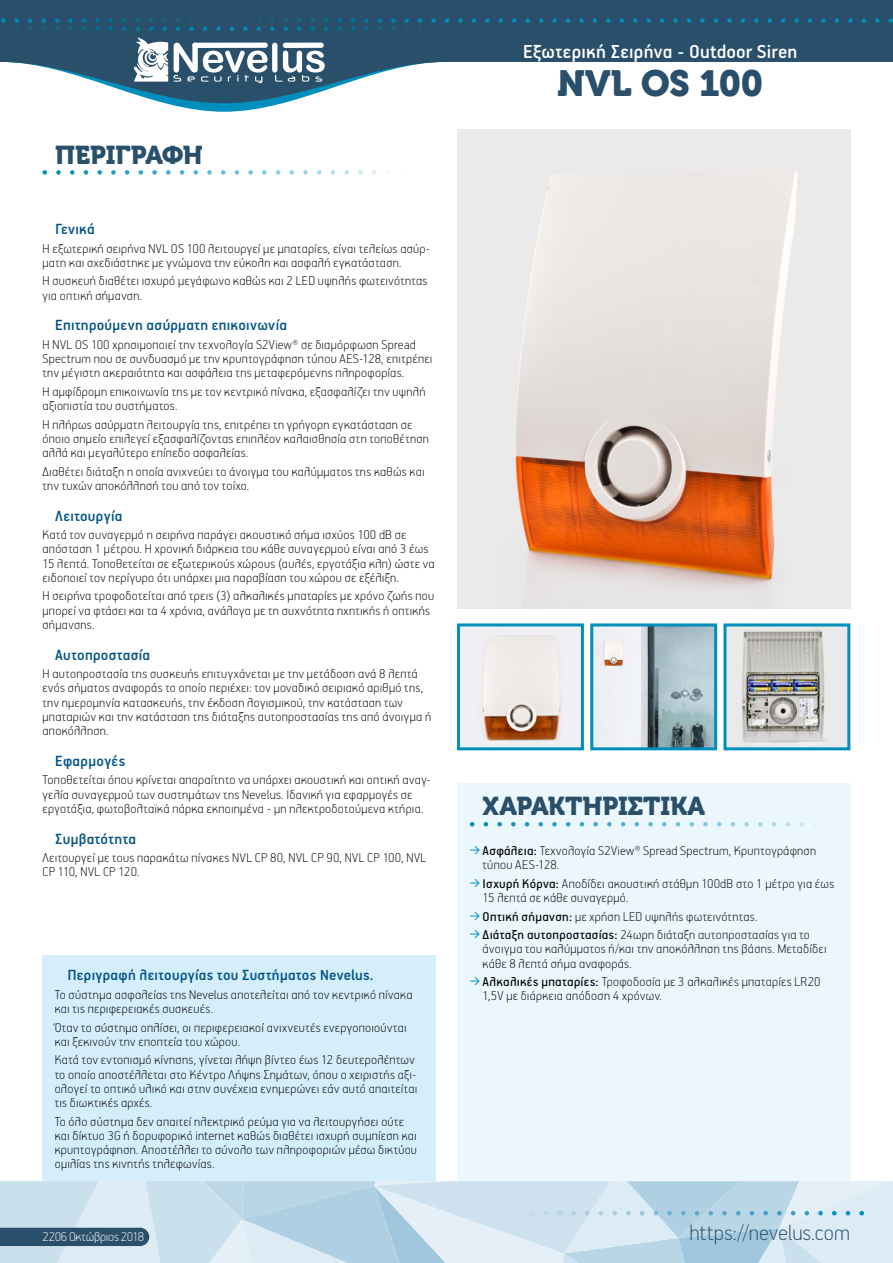
<style>
.page{position:relative;width:893px;height:1263px;background:#fff}
.page>*{position:absolute;margin:0;border:0;box-sizing:border-box;transform-origin:0 0}
.t1{font:36px "Museo 900";letter-spacing:-.005em;color:#2a4f6a}
.t2{font:25.5px "Museo 900";letter-spacing:-.005em;color:#2a4f6a}
.t3{font:100 24px "PF Handbook Pro";color:#2a4f6a}
.t4{font:500 21px "PF Handbook Pro";letter-spacing:.01em;color:#fff}
.t5{font:500 16.5px "PF Handbook Pro";letter-spacing:.02em;color:#005387}
.t6{font:100 14.25px/14.2px "PF Handbook Pro";letter-spacing:.02em;color:#000}
.t7{font:100 14.25px "PF Handbook Pro";letter-spacing:-.015em;color:#fff}
.s1{color:#008ebd}
.s2{font-weight:400}
</style>
<div class="page">
<svg style="left:164px;top:103px;width:119px;height:9px"></svg>
<svg style="left:0;top:0;width:893px;height:103px;fill:#2a4f6a"></svg>
<svg style="left:566px;top:18px;width:327px;height:13px;background:#265471"></svg>
<svg style="left:174px;top:43px;width:151px;height:40px"></svg>
<div style="left:192px;top:43px;width:76px;height:5px;background:#fff;border-radius:3px"></div>
<div style="left:283px;top:43px;width:41px;height:5px;background:#fff;border-radius:3px"></div>
<svg style="left:134px;top:38px;width:34px;height:44px"></svg>
<svg style="left:0;top:1181px;width:893px;height:82px;background:#c3dae7"></svg>
<svg style="left:43px;top:170px;width:345px;height:5px"></svg>
<img style="left:457px;top:130px;width:393px;height:478px">
<div style="left:457px;top:783px;width:394px;height:398px;background:#ebf7fd"></div>
<svg style="left:470px;top:822px;width:346px;height:4px"></svg>
<img style="left:461px;top:627px;width:119px;height:119px">
<div style="left:457px;top:623px;width:127px;height:127px;border:3px solid #008ebd"></div>
<img style="left:594px;top:627px;width:119px;height:119px">
<div style="left:590px;top:623px;width:127px;height:127px;border:3px solid #008ebd"></div>
<img style="left:727px;top:627px;width:119px;height:119px">
<div style="left:723px;top:623px;width:127px;height:127px;border:3px solid #008ebd"></div>
<div style="left:42px;top:955px;width:394px;height:226px;background:#d4eefb"></div>
<h2 class="t2" style="left:55px;top:140px;width:149px">ΠΕΡΙΓΡΑΦΗ</h2>
<p class="t5" style="left:55px;top:219px;width:41px">Γενικά</p>
<p class="t6" style="left:43px;top:240px;width:389px">Η εξωτερική σειρήνα NVL ΟS 100 λειτουργεί με μπαταρίες, είναι τελείως ασύρ&shy;ματη και σχεδιάστηκε με γνώμονα την εύκολη και ασφαλή εγκατάσταση.</p>
<p class="t6" style="left:43px;top:273px;width:386px">Η συσκευή διαθέτει ισχυρό μεγάφωνο καθώς και 2 LED υψηλής φωτεινότητας για οπτική σήμανση.</p>
<p class="t5" style="left:55px;top:315px;width:233px">Επιτηρούμενη ασύρματη επικοινωνία</p>
<p class="t6" style="left:43px;top:337px;width:391px">Η NVL ΟS 100 χρησιμοποιεί την τεχνολογία S2View® σε διαμόρφωση Spread<br>Spectrum που σε συνδυασμό με την κρυπτογράφηση τύπου AES-128, επιτρέπει την μέγιστη ακεραιότητα και ασφάλεια της μεταφερόμενης πληροφορίας.</p>
<p class="t6" style="left:43px;top:384px;width:384px">Η αμφίδρομη επικοινωνία της με τον κεντρικό πίνακα, εξασφαλίζει την υψηλή αξιοπιστία του συστήματος.</p>
<p class="t6" style="left:43px;top:416px;width:388px">Η πλήρως ασύρματη λειτουργία της, επιτρέπει τη γρήγορη εγκατάσταση σε όποιο σημείο επιλεγεί εξασφαλίζοντας επιπλέον καλαισθησία στη τοποθέτηση αλλά και μεγαλύτερο επίπεδο ασφαλείας.</p>
<p class="t6" style="left:43px;top:463px;width:384px">Διαθέτει διάταξη η οποία ανιχνεύει το άνοιγμα του καλύμματος της καθώς και την τυχών αποκόλλησή του από τον τοίχο.</p>
<p class="t5" style="left:55px;top:505px;width:69px">Λειτουργία</p>
<p class="t6" style="left:43px;top:527px;width:394px">Κατά τον συναγερμό η σειρήνα παράγει ακουστικό σήμα ισχύος 100 dB σε απόσταση 1 μέτρου. Η χρονική διάρκεια του κάθε συναγερμού είναι από 3 έως 15 λεπτά. Τοποθετείται σε εξωτερικούς χώρους (αυλές, εργοτάξια κλπ) ώστε να ειδοποιεί τον περίγυρο ότι υπάρχει μια παραβίαση του χώρου σε εξέλιξη.</p>
<p class="t6" style="left:43px;top:588px;width:393px">Η σειρήνα τροφοδοτείται από τρεις (3) αλκαλικές μπαταρίες με χρόνο ζωής που μπορεί να φτάσει και τα 4 χρόνια, ανάλογα με τη συχνότητα ηχητικής ή οπτικής σήμανσης.</p>
<p class="t5" style="left:55px;top:644px;width:96px">Αυτοπροστασία</p>
<p class="t6" style="left:43px;top:666px;width:390px">Η αυτοπροστασία της συσκευής επιτυγχάνεται με την μετάδοση ανά 8 λεπτά ενός σήματος αναφοράς το οποίο περιέχει: τον μοναδικό σειριακό αριθμό της, την ημερομηνία κατασκευής, την έκδοση λογισμικού, την κατάσταση των μπαταριών και την κατάσταση της διάταξης αυτοπροστασίας της από άνοιγμα ή αποκόλληση.</p>
<p class="t5" style="left:55px;top:751px;width:72px">Εφαρμογές</p>
<p class="t6" style="left:43px;top:772px;width:390px">Τοποθετείται όπου κρίνεται απαραίτητο να υπάρχει ακουστική και οπτική αναγ&shy;γελία συναγερμού των συστημάτων της Nevelus. Ιδανική για εφαρμογές σε εργοτάξια, φωτοβολταϊκά πάρκα εκποιημένα - μη ηλεκτροδοτούμενα κτήρια.</p>
<p class="t5" style="left:55px;top:828px;width:82px">Συμβατότητα</p>
<p class="t6" style="left:43px;top:850px;width:385px">Λειτουργεί με τους παρακάτω πίνακες NVL CP 80, NVL CP 90, NVL CP 100, NVL<br>CP 110, NVL CP 120.</p>
<p class="t5" style="left:67px;top:965px;width:308px">Περιγραφή λειτουργίας του Συστήματος Nevelus.</p>
<p class="t6" style="left:55px;top:987px;width:359px">Το σύστημα ασφαλείας της Nevelus αποτελείται από τον κεντρικό πίνακα και τις περιφερειακές συσκευές.</p>
<p class="t6" style="left:55px;top:1019px;width:353px">Όταν το σύστημα οπλίσει, οι περιφερειακοί ανιχνευτές ενεργοποιούνται και ξεκινούν την εποπτεία του χώρου.</p>
<p class="t6" style="left:55px;top:1052px;width:364px">Κατά τον εντοπισμό κίνησης, γίνεται λήψη βίντεο έως 12 δευτερολέπτων το οποίο αποστέλλεται στο Κέντρο Λήψης Σημάτων, όπου ο χειριστής αξι&shy;ολογεί το οπτικό υλικό και στην συνέχεια ενημερώνει εάν αυτό απαιτείται τις διωκτικές αρχές.</p>
<p class="t6" style="left:55px;top:1113px;width:364px">Το όλο σύστημα δεν απαιτεί ηλεκτρικό ρεύμα για να λειτουργήσει ούτε και δίκτυο 3G ή δορυφορικό internet καθώς διαθέτει ισχυρή συμπίεση και κρυπτογράφηση. Αποστέλλει το σύνολο των πληροφοριών μέσω δικτύου ομιλίας της κινητής τηλεφωνίας.</p>
<h3 class="t4" style="left:523px;top:39px;width:276px">Εξωτερική Σειρήνα - Outdoor Siren</h3>
<h1 class="t1" style="left:557px;top:63px;width:208px">NVL OS 100</h1>
<h2 class="t2" style="left:483px;top:792px;width:224px">XΑΡΑΚΤΗΡΙΣΤΙΚΑ</h2>
<p class="t6" style="left:483px;top:843px;width:335px;text-indent:-13px"><span class="s1">➔</span> <span class="s2">Ασφάλεια:</span> Τεχνολογία S2View® Spread Spectrum, Κρυπτογράφηση τύπου AES-128.</p>
<p class="t6" style="left:483px;top:876px;width:353px;text-indent:-13px"><span class="s1">➔</span> <span class="s2">Ισχυρή Κόρνα:</span> Αποδίδει ακουστική στάθμη 100dB στο 1 μέτρο για έως<br>15 λεπτά σε κάθε συναγερμό.</p>
<p class="t6" style="left:470px;top:908px;width:289px"><span class="s1">➔</span> <span class="s2">Οπτική σήμανση:</span> με χρήση LED υψηλής φωτεινότητας.</p>
<p class="t6" style="left:483px;top:927px;width:346px;text-indent:-13px"><span class="s1">➔</span> <span class="s2">Διάταξη αυτοπροστασίας:</span> 24ωρη διάταξη αυτοπροστασίας για το άνοιγμα του καλύμματος ή/και την αποκόλληση της βάσης. Μεταδίδει κάθε 8 λεπτά σήμα αναφοράς.</p>
<p class="t6" style="left:483px;top:974px;width:339px;text-indent:-13px"><span class="s1">➔</span> <span class="s2">Αλκαλικές μπαταρίες:</span> Τροφοδοσία με 3 αλκαλικές μπαταρίες LR20<br>1,5V με διάρκεια απόδοση 4 χρόνων.</p>
<p class="t7" style="left:43px;top:1228px;width:103px">2206 Οκτώβριος 2018</p>
<h3 class="t3" style="left:689px;top:1218px;width:162px">https://nevelus.com</h3>
</div>
